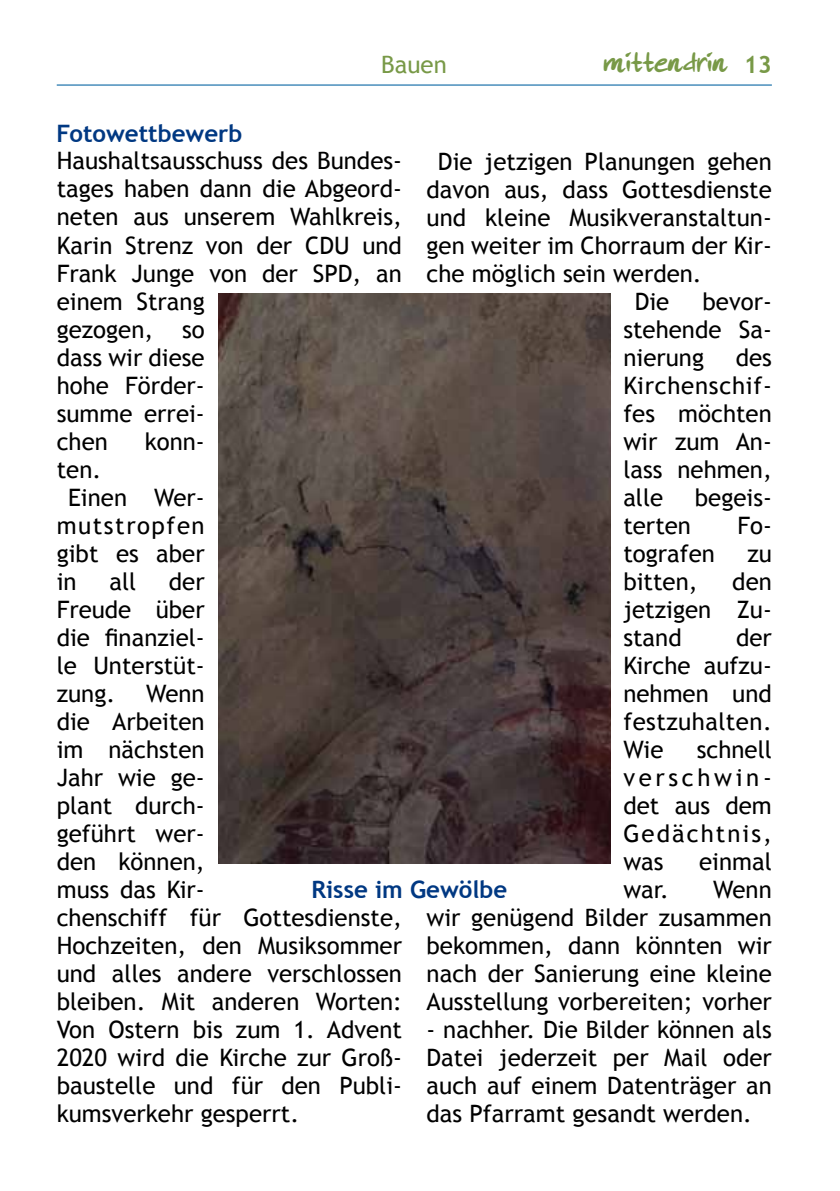
<style>
.page{position:relative;width:840px;height:1191px;background:#fff}
.page>*{position:absolute;margin:0;border:0;box-sizing:border-box;transform-origin:0 0}
.t1{font:28px "Rodide Asis";color:#789947}
.t2{font:24px/28px "Trebuchet MS";color:#000;text-align:justify}
.t3{font:700 24px "Trebuchet MS";color:#003882}
.t4{font:24px "Trebuchet MS";letter-spacing:.065em;color:#000}
.t5{font:24px "Trebuchet MS";color:#789947}
.s1{font-family:"Trebuchet MS";font-weight:700;font-size:24px}
</style>
<div class="page">
<hr style="left:57px;top:84px;width:714px;height:2px;background:#488dbb">
<img style="left:218px;top:293px;width:391px;height:570px">
<p class="t3" style="left:56px;top:118px;width:187px">Fotowettbewerb</p>
<p class="t5" style="left:381px;top:50px;width:67px">Bauen</p>
<p class="t1" style="left:603px;top:49px;width:169px">mittendrin <span class="s1">13</span></p>
<p class="t2" style="left:57px;top:147px;width:346px;text-align:left">Haushaltsausschuss des Bundes&shy;tages haben dann die Abgeord&shy;neten aus unserem Wahlkreis,<br>Karin Strenz von der CDU und<br>Frank Junge von der SPD, an einem Strang<br>gezogen, so<br>dass wir diese<br>hohe Förder-<br>summe errei-<br>chen</p>
<p class="t2" style="left:437px;top:147px;width:335px">Die jetzigen Planungen gehen</p>
<p class="t2" style="left:426px;top:175px;width:346px">davon aus, dass Gottesdienste</p>
<p class="t2" style="left:426px;top:204px;width:346px">und kleine Musikveranstaltun-</p>
<p class="t2" style="left:426px;top:232px;width:346px">gen weiter im Chorraum der Kir-</p>
<p class="t2" style="left:426px;top:260px;width:276px">che möglich sein werden.</p>
<p class="t2" style="left:634px;top:288px;width:36px">Die</p>
<p class="t2" style="left:623px;top:288px;width:150px;text-indent:79px">bevor&shy;stehende Sa&shy;nierung</p>
<p class="t2" style="left:623px;top:344px;width:150px;text-indent:112px">des Kirchenschif&shy;fes möchten wir zum An&shy;lass nehmen, alle</p>
<p class="t2" style="left:145px;top:427px;width:62px">konn-</p>
<p class="t2" style="left:57px;top:455px;width:46px">ten.</p>
<p class="t2" style="left:68px;top:483px;width:138px">Einen Wer-</p>
<p class="t4" style="left:57px;top:511px;width:149px">mutstropfen</p>
<p class="t2" style="left:57px;top:539px;width:149px">gibt es aber</p>
<p class="t2" style="left:57px;top:567px;width:21px">in</p>
<p class="t2" style="left:109px;top:567px;width:28px">all</p>
<p class="t2" style="left:694px;top:484px;width:78px">begeis-</p>
<p class="t2" style="left:623px;top:512px;width:69px">terten</p>
<p class="t2" style="left:737px;top:512px;width:36px">Fo-</p>
<p class="t2" style="left:623px;top:540px;width:93px">tografen</p>
<p class="t2" style="left:747px;top:540px;width:26px">zu</p>
<p class="t2" style="left:623px;top:568px;width:76px">bitten,</p>
<p class="t2" style="left:57px;top:567px;width:149px;text-indent:112px">der Freude über die finanziel&shy;le Unterstüt&shy;zung.</p>
<p class="t2" style="left:623px;top:568px;width:150px;text-indent:109px">den jetzigen Zu&shy;stand</p>
<p class="t2" style="left:623px;top:624px;width:150px;text-indent:113px">der Kirche aufzu&shy;nehmen und festzuhalten.<br>Wie</p>
<p class="t2" style="left:57px;top:679px;width:346px;text-align:left;text-indent:89px">Wenn<br>die Arbeiten<br>im nächsten<br>Jahr wie ge-<br>plant durch-<br>geführt wer-<br>den können,<br>muss das Kir-<br>chenschiff für Gottesdienste,<br>Hochzeiten, den Musiksommer und alles andere verschlossen bleiben. Mit anderen Worten:<br>Von Ostern bis zum 1. Advent<br>2020 wird die Kirche zur Groß&shy;baustelle und für den Publi&shy;kumsverkehr gesperrt.</p>
<p class="t2" style="left:623px;top:736px;width:150px;text-indent:73px">schnell verschwin&shy;det aus dem Gedächtnis, was</p>
<p class="t2" style="left:698px;top:848px;width:74px">einmal</p>
<p class="t3" style="left:311px;top:874px;width:197px">Risse im Gewölbe</p>
<p class="t2" style="left:426px;top:876px;width:346px;text-indent:286px">Wenn wir genügend Bilder zusammen bekommen, dann könnten wir nach der Sanierung eine kleine Ausstellung vorbereiten; vorher</p>
<p class="t2" style="left:426px;top:1016px;width:346px">- nachher. Die Bilder können als Datei jederzeit per Mail oder auch auf einem Datenträger an das Pfarramt gesandt werden.</p>
<p class="t2" style="left:623px;top:876px;width:47px">war.</p>
</div>
